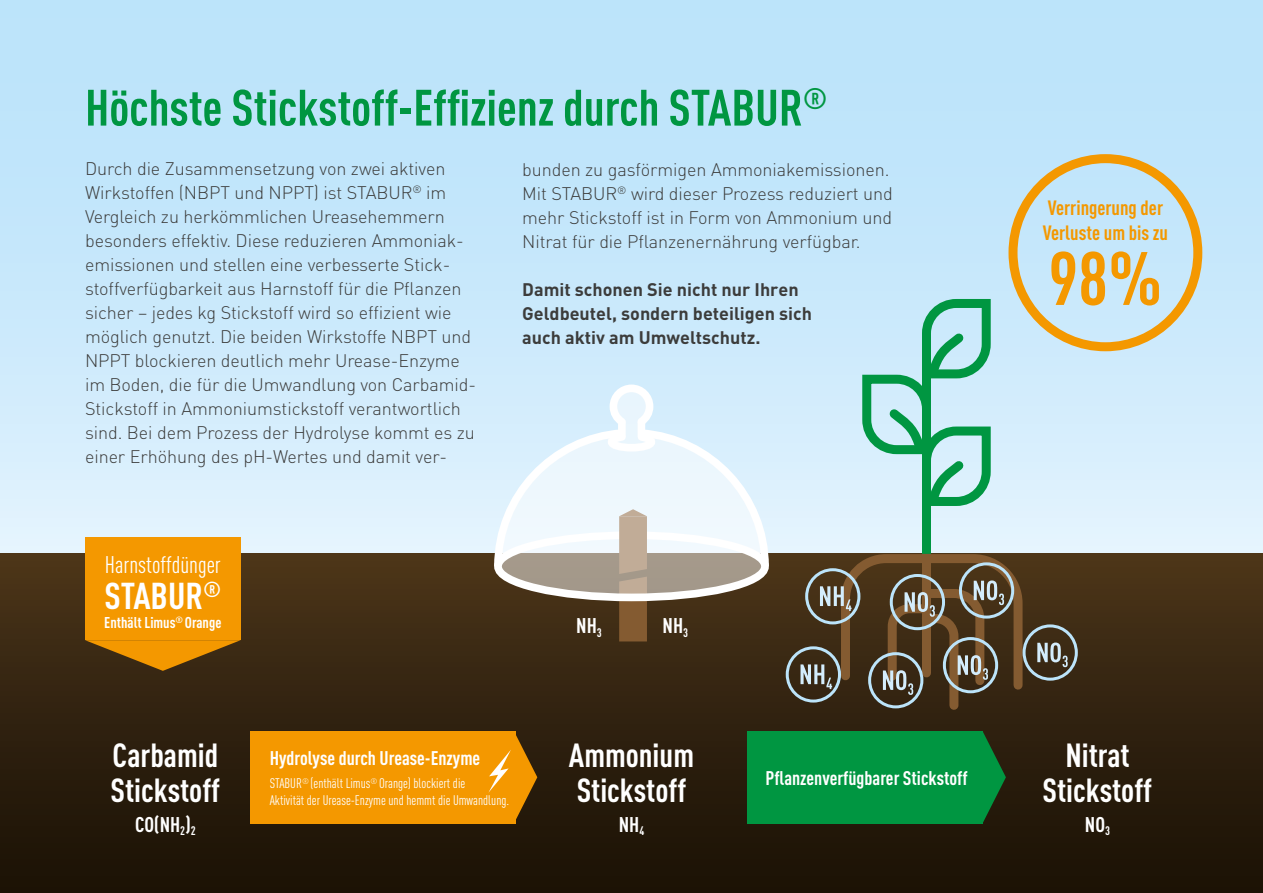
<style>
.page{position:relative;width:1263px;height:893px;background:#fff}
.page>*{position:absolute;margin:0;border:0;box-sizing:border-box;transform-origin:0 0}
.t1{font:700 74.25px "DIN Cond";color:#f49800}
.t2{font:700 50.25px "DIN Cond";color:#009641}
.t3{font:700 36.9px "DIN Cond";color:#fff}
.t4{font:700 33px/34.5px "DIN Cond";color:#fff}
.t5{font:23.7px "DIN Cond";color:#fff}
.t6{font:700 21px "DIN Cond";color:#fff}
.t7{font:700 20.4px/24.5px "DIN Cond";color:#f49800}
.t8{font:700 19.5px "DIN Cond";color:#fff}
.t9{font:300 18px/24px "DIN";letter-spacing:-.005em;color:#3c3c3b}
.t10{font:700 18px/24px "DIN";color:#3c3c3b}
.t11{font:700 15.45px "DIN Cond";color:#fff}
.t12{font:13.8px/16.5px "DIN Cond";color:#fff}
</style>
<div class="page">
<div style="left:0;top:0;width:1263px;height:582px;background:linear-gradient(to bottom,#b6e0f8,#e2f2fd)"></div>
<div style="left:0;top:554px;width:1263px;height:339px;background:linear-gradient(to bottom,#4b351a,#191005)"></div>
<div style="left:85px;top:538px;width:156px;height:102px;background:#f49800"></div>
<svg style="left:85px;top:640px;width:156px;height:31px;background:#955f09"></svg>
<div style="left:251px;top:731px;width:265px;height:92px;background:#f49800"></div>
<svg style="left:488px;top:731px;width:49px;height:92px"></svg>
<div style="left:747px;top:731px;width:235px;height:92px;background:#009641"></div>
<svg style="left:982px;top:731px;width:24px;height:92px;background:#135a27"></svg>
<svg style="left:490px;top:381px;width:283px;height:260px;background:#6a5f4e"></svg>
<svg style="left:496px;top:386px;width:270px;height:212px"></svg>
<div style="left:637px;top:422px;width:8px;height:14px;background:#fff"></div>
<svg style="left:858px;top:294px;width:137px;height:216px;background:#a0d7ce"></svg>
<div style="left:922px;top:443px;width:9px;height:111px;background:#009641"></div>
<div style="left:1008px;top:154px;width:194px;height:197px;border:9px solid #f49800;border-radius:50%"></div>
<div style="left:786px;top:646px;width:55px;height:57px;border:3px solid #bce4fa;border-radius:50%"></div>
<svg style="left:1037px;top:642px;width:31px;height:25px"></svg>
<div style="left:1022px;top:624px;width:56px;height:57px;border:3px solid #bce4fa;border-radius:50%"></div>
<svg style="left:800px;top:550px;width:227px;height:164px;background:#5e4f3a"></svg>
<div style="left:868px;top:652px;width:55px;height:56px;border:3px solid #bce4fa;border-radius:50%"></div>
<h2 class="t2" style="left:85px;top:77px;width:744px">Höchste Stickstoff-Effizienz durch STABUR<sup>®</sup></h2>
<p class="t9" style="left:85px;top:157px;width:393px">Durch die Zusammensetzung von zwei aktiven Wirkstoffen (NBPT und NPPT) ist STABUR<sup>®</sup> im Vergleich zu herkömmlichen Ureasehemmern besonders effektiv. Diese reduzieren Ammoniak&shy;emissionen und stellen eine verbesserte Stick&shy;stoffverfügbarkeit aus Harnstoff für die Pflanzen sicher – jedes kg Stickstoff wird so effizient wie möglich genutzt. Die beiden Wirkstoffe NBPT und NPPT blockieren deutlich mehr Urease-Enzyme im Boden, die für die Umwandlung von Carbamid-Stickstoff in Ammoniumstickstoff verantwortlich sind. Bei dem Prozess der Hydrolyse kommt es zu einer Erhöhung des pH-Wertes und damit ver-</p>
<p class="t9" style="left:522px;top:157px;width:372px">bunden zu gasförmigen Ammoniakemissionen.<br>Mit STABUR<sup>®</sup> wird dieser Prozess reduziert und mehr Stickstoff ist in Form von Ammonium und Nitrat für die Pflanzenernährung verfügbar.</p>
<p class="t10" style="left:522px;top:276px;width:291px">Damit schonen Sie nicht nur Ihren<br>Geldbeutel, sondern beteiligen sich auch aktiv am Umweltschutz.</p>
<h3 class="t5" style="left:105px;top:551px;width:117px">Harnstoffdünger</h3>
<h3 class="t3" style="left:105px;top:573px;width:118px">STABUR<sup>®</sup></h3>
<p class="t11" style="left:104px;top:613px;width:119px">Enthält Limus<sup>®</sup> Orange</p>
<h3 class="t4" style="left:111px;top:737px;width:111px">Carbamid<br>Stickstoff</h3>
<p class="t6" style="left:135px;top:811px;width:62px">CO(NH<sub>2</sub>)<sub>2</sub></p>
<p class="t6" style="left:576px;top:613px;width:27px">NH<sub>3</sub></p>
<p class="t6" style="left:662px;top:613px;width:27px">NH<sub>3</sub></p>
<h3 class="t4" style="left:569px;top:737px;width:127px">Ammonium<br>Stickstoff</h3>
<p class="t6" style="left:619px;top:811px;width:27px">NH<sub>4</sub></p>
<p class="t8" style="left:270px;top:746px;width:212px">Hydrolyse durch Urease-Enzyme</p>
<p class="t12" style="left:270px;top:775px;width:241px">STABUR<sup>®</sup> (enthält Limus<sup>®</sup> Orange) blockiert die<br>Aktivität der Urease-Enzyme und hemmt die Umwandlung.</p>
<p class="t8" style="left:766px;top:766px;width:204px">Pflanzenverfügbarer Stickstoff</p>
<p class="t7" style="left:1043px;top:195px;width:127px">Verringerung der<br>Verluste um bis zu</p>
<h1 class="t1" style="left:1048px;top:233px;width:115px">98%</h1>
<h3 class="t4" style="left:1043px;top:737px;width:111px;text-align:center">Nitrat<br>Stickstoff</h3>
<p class="t6" style="left:1085px;top:811px;width:27px">NO<sub>3</sub></p>
</div>
